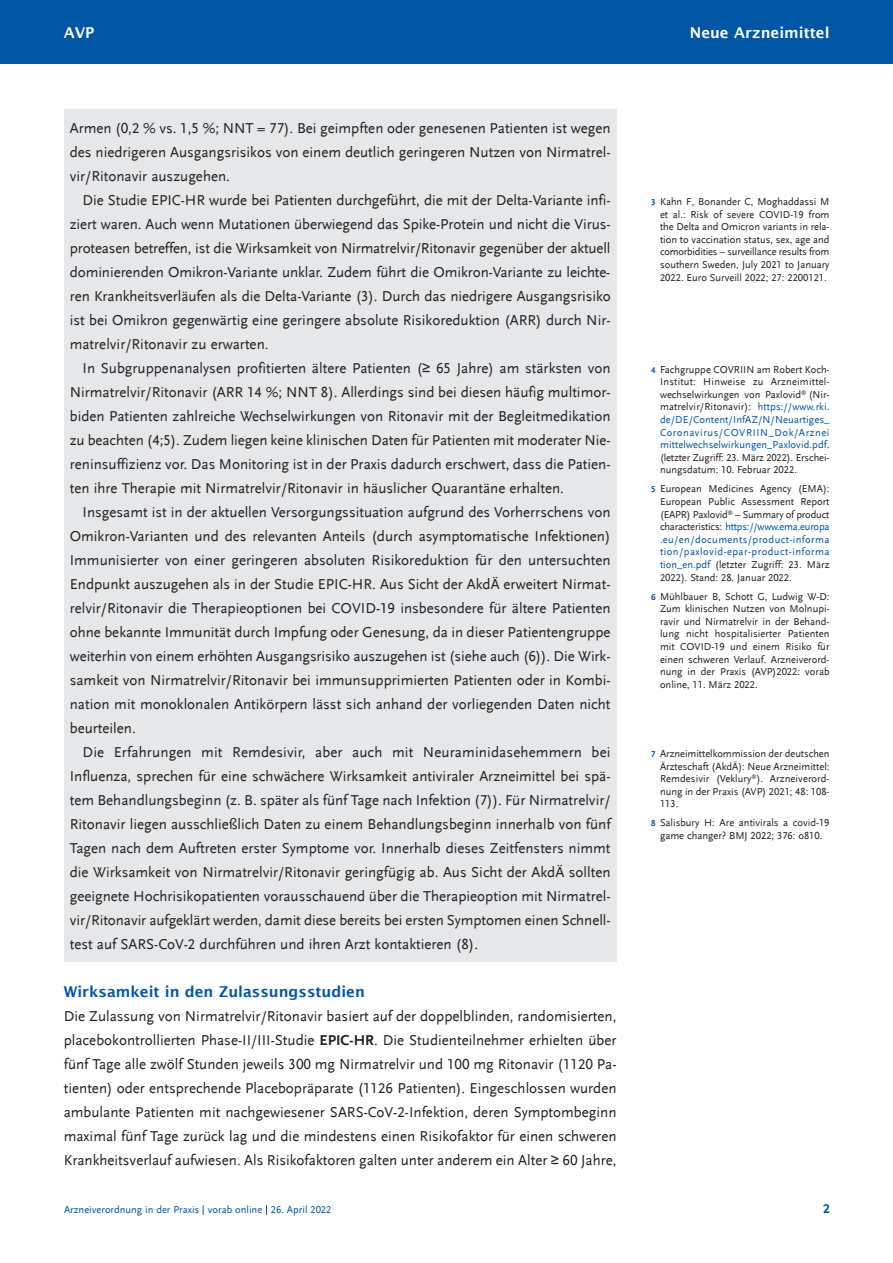
<style>
.page{position:relative;width:893px;height:1263px;background:#fff}
.page>*{position:absolute;margin:0;border:0;box-sizing:border-box;transform-origin:0 0}
.t1{font:15px/24px "Scala Sans LF";color:#231f20;text-align:justify}
.t2{font:600 15px "Lucida Sans";color:#0155a5}
.t3{font:600 15px "Lucida Sans";color:#fff}
.t4{font:700 13.5px "Scala Sans LF";color:#0155a5}
.t5{font:10.5px/12.6px "Scala Sans LF";color:#231f20;text-align:justify}
.t6{font:10.5px "Scala Sans LF";color:#0155a5}
.s1{font-family:"Arial"}
.s2{font-weight:700}
.s3{font-weight:700;font-size:9px;color:#0155a5}
.s4{color:#0155a5}
</style>
<div class="page">
<div style="left:0;top:0;width:892px;height:64px;background:#0155a5"></div>
<div style="left:64px;top:109px;width:553px;height:853px;background:#e6e7e9"></div>
<p class="t3" style="left:64px;top:24px;width:32px">AVP</p>
<p class="t3" style="left:690px;top:24px;width:141px">Neue Arzneimittel</p>
<p class="t1" style="left:70px;top:116px;width:542px">Armen (0,2 % vs. 1,5 %; NNT = 77). Bei geimpften oder genesenen Patienten ist wegen des niedrigeren Ausgangsrisikos von einem deutlich geringeren Nutzen von Nirmatrel - vir/Ritonavir auszugehen.</p>
<p class="t1" style="left:70px;top:188px;width:542px;text-indent:13px">Die Studie EPIC-HR wurde bei Patienten durchgeführt, die mit der Delta-Variante infi&shy;ziert waren. Auch wenn Mutationen überwiegend das Spike-Protein und nicht die Virus - proteasen betreffen, ist die Wirksamkeit von Nirmatrelvir/Ritonavir gegenüber der aktuell dominierenden Omikron-Variante unklar. Zudem führt die Omikron-Variante zu leichte&shy;ren Krankheitsverläufen als die Delta-Variante (3). Durch das niedrigere Ausgangs ri si ko ist bei Omikron gegenwärtig eine geringere absolute Risikoreduktion (ARR) durch Nir - mat relvir/Ritonavir zu erwarten.</p>
<p class="t1" style="left:70px;top:356px;width:542px;text-indent:13px">In Subgruppenanalysen profitierten ältere Patienten (<span class="s1">≥</span> 65 Jahre) am stärksten von Nirmatrelvir/Ritonavir (ARR 14 %; NNT 8). Allerdings sind bei diesen häufig multimor&shy;biden Patienten zahlreiche Wechselwirkungen von Ritonavir mit der Begleitmedikation zu beachten (4;5). Zudem liegen keine klinischen Daten für Patienten mit moderater Nie - ren insuffizienz vor. Das Monitoring ist in der Praxis dadurch erschwert, dass die Patien - ten ihre Therapie mit Nirmatrelvir/Ritonavir in häuslicher Quarantäne erhalten.</p>
<p class="t1" style="left:70px;top:500px;width:542px;text-indent:13px">Insgesamt ist in der aktuellen Versorgungssituation aufgrund des Vorherrschens von Omikron-Varianten und des relevanten Anteils (durch asymptomatische Infektionen)<br>Immunisierter von einer geringeren absoluten Risikoreduktion für den untersuchten Endpunkt auszugehen als in der Studie EPIC-HR. Aus Sicht der AkdÄ erweitert Nirmat - relvir/Ritonavir die Therapieoptionen bei COVID-19 insbesondere für ältere Patienten ohne bekannte Immunität durch Impfung oder Genesung, da in dieser Patientengruppe weiterhin von einem erhöhten Ausgangsrisiko auszugehen ist (siehe auch (6)). Die Wirk - samkeit von Nirmatrelvir/Ritonavir bei immunsupprimierten Patienten oder in Kombi - na tion mit monoklonalen Antikörpern lässt sich anhand der vorliegenden Daten nicht beurteilen.</p>
<p class="t1" style="left:70px;top:740px;width:542px;text-indent:13px">Die Erfahrungen mit Remdesivir, aber auch mit Neuraminidasehemmern bei Influenza, sprechen für eine schwächere Wirksamkeit antiviraler Arzneimittel bei spä&shy;tem Behandlungsbeginn (z. B. später als fünf Tage nach Infektion (7)). Für Nirmatrelvir/ Ritonavir liegen ausschließlich Daten zu einem Behandlungsbeginn innerhalb von fünf Tagen nach dem Auftreten erster Symptome vor. Innerhalb dieses Zeitfensters nimmt die Wirksamkeit von Nirmatrelvir/Ritonavir geringfügig ab. Aus Sicht der AkdÄ sollten geeignete Hochrisikopatienten vorausschauend über die Therapieoption mit Nirmatrel - vir/Rito navir aufgeklärt werden, damit diese bereits bei ersten Symptomen einen Schnell - test auf SARS-CoV-2 durchführen und ihren Arzt kontaktieren (8).</p>
<p class="t2" style="left:64px;top:983px;width:303px">Wirksamkeit in den Zulassungsstudien</p>
<p class="t1" style="left:64px;top:1004px;width:554px">Die Zulassung von Nirmatrelvir/Ritonavir basiert auf der doppelblinden, randomisierten, placebokontrollierten Phase-II/III-Studie <span class="s2">EPIC-HR</span>. Die Studienteilnehmer erhielten über fünf Tage alle zwölf Stunden jeweils 300 mg Nirmatrelvir und 100 mg Ritonavir (1120 Pa - tien ten) oder entsprechende Placebopräparate (1126 Patienten). Eingeschlossen wurden ambulante Patienten mit nachgewiesener SARS-CoV-2-Infektion, deren Symptombeginn maximal fünf Tage zurück lag und die mindestens einen Risikofaktor für einen schweren Krankheitsverlauf aufwiesen. Als Risikofaktoren galten unter anderem ein Alter <span class="s1">≥</span> 60 Jahre,</p>
<p class="t5" style="left:660px;top:195px;width:171px;text-indent:-9px"><span class="s3">3</span> Kahn F, Bonander C, Moghaddassi M et al.: Risk of severe COVID-19 from the Delta and Omicron variants in rela&shy;tion to vaccination status, sex, age and comorbidities – surveillance results from southern Sweden, July 2021 to January 2022. Euro Surveill 2022; 27: 2200121.</p>
<p class="t5" style="left:660px;top:363px;width:171px;text-indent:-9px"><span class="s3">4</span> Fachgruppe COVRIIN am Robert Koch-Institut: Hinweise zu Arzneimittel&shy;wechselwirkungen von Paxlovid<sup>®</sup> (Nir&shy;matrelvir/Ritonavir): <span class="s4">https://www.rki. de/DE/Content/InfAZ/N/Neuartiges_ Coronavirus/COVRIIN_Dok/Arznei mittelwechselwirkungen_Paxlovid.pdf</span>. (letzter Zugriff: 23. März 2022). Erschei&shy;nungsdatum: 10. Februar 2022.</p>
<p class="t5" style="left:660px;top:483px;width:171px;text-indent:-9px"><span class="s3">5</span> European Medicines Agency (EMA):<br>European Public Assessment Report (EAPR) Paxlovid<sup>®</sup> – Summary of product characteristics: <span class="s4">https://www.ema.europa .eu/en/documents/product-informa tion/paxlovid-epar-product-informa tion_en.pdf</span> (letzter Zugriff: 23. März 2022). Stand: 28. Januar 2022.</p>
<p class="t5" style="left:660px;top:590px;width:171px;text-indent:-9px"><span class="s3">6</span> Mühlbauer B, Schott G, Ludwig W-D:<br>Zum klinischen Nutzen von Molnupi&shy;ravir und Nirmatrelvir in der Behand&shy;lung nicht hospitalisierter Patienten mit COVID-19 und einem Risiko für einen schweren Verlauf. Arzneiverord&shy;nung in der Praxis (AVP)2022: vorab online, 11. März 2022.</p>
<p class="t5" style="left:660px;top:747px;width:171px;text-indent:-9px"><span class="s3">7</span> Arzneimittelkommission der deutschen Ärzteschaft (AkdÄ): Neue Arzneimittel:<br>Remdesivir (Veklury<sup>®</sup>). Arzneiverord&shy;nung in der Praxis (AVP) 2021; 48: 108- 113.</p>
<p class="t5" style="left:651px;top:817px;width:180px;text-align:center"><span class="s3">8</span> Salisbury H: Are antivirals a covid-19 game changer? BMJ 2022; 376: o810.</p>
<p class="t6" style="left:64px;top:1204px;width:269px">Arzneiverordnung in der Praxis vorab online 26. April 2022</p>
<p class="t4" style="left:823px;top:1201px;width:8px">2</p>
</div>
